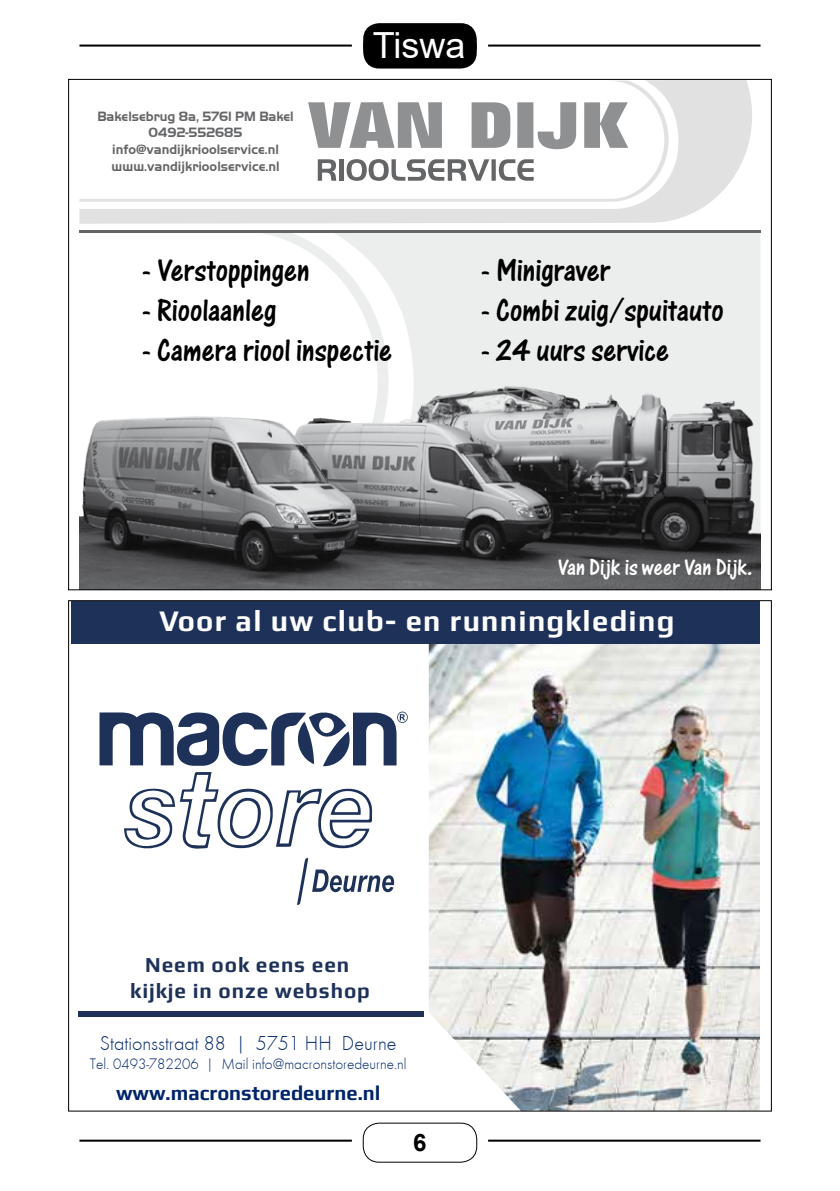
<style>
.page{position:relative;width:840px;height:1191px;background:#fff}
.page>*{position:absolute;margin:0;border:0;box-sizing:border-box;transform-origin:0 0}
.t1{font:36px "Arial";color:#fff}
.t2{font:33.2px "One Stroke Script Let Plain";color:#000;scale:.95 1}
.t3{font:700 30px "Play";letter-spacing:.045em;color:#fff}
.t4{font:700 24px "Arial";color:#000}
.t5{font:23.8px "One Stroke Script Let Plain";color:#fff;scale:.95 1}
.t6{font:700 21.4px/25.8px "Play";letter-spacing:.045em;color:#1e3259;text-align:center}
.t7{font:20.8px "Futura T Light";color:#002569}
.t8{font:700 20.8px "Play";color:#002569}
.t9{font:15.6px "Futura T Light";color:#002569}
.t10{font:700 14px/16.8px "Handel Got D";color:#646567;text-align:center;scale:.95 1}
</style>
<div class="page">
<div style="left:362px;top:1122px;width:115px;height:40px;border:1px solid #000;border-radius:16px"></div>
<hr style="left:79px;top:1139px;width:272px;height:2px;background:#000">
<hr style="left:488px;top:1139px;width:272px;height:2px;background:#000">
<div style="left:363px;top:23px;width:113px;height:39px;background:#000;border-radius:16px"></div>
<div style="left:363px;top:29px;width:113px;height:40px;background:#000;border-radius:16px"></div>
<hr style="left:79px;top:45px;width:272px;height:2px;background:#000">
<hr style="left:488px;top:45px;width:272px;height:2px;background:#000">
<svg style="left:263px;top:233px;width:497px;height:117px;fill:#eceded"></svg>
<img style="left:79px;top:350px;width:681px;height:238px">
<hr style="left:79px;top:230px;width:681px;height:3px;background:#646567">
<svg style="left:79px;top:81px;width:672px;height:143px"></svg>
<img style="left:428px;top:643px;width:331px;height:466px">
<div style="left:71px;top:600px;width:688px;height:43px;background:#1e3259"></div>
<svg style="left:124px;top:772px;width:248px;height:77px"></svg>
<svg style="left:297px;top:857px;width:97px;height:48px"></svg>
<svg style="left:99px;top:711px;width:308px;height:55px"></svg>
<div style="left:78px;top:1011px;width:345px;height:5px;background:#1e3259"></div>
<p class="t10" style="left:97px;top:108px;width:208px">Bakelsebrug 8a, 5761 PM Bakel<br>0492-552685 info@vandijkrioolservice.nl www.vandijkrioolservice.nl</p>
<p class="t1" style="left:372px;top:20px;width:94px">Tiswa</p>
<p class="t2" style="left:141px;top:251px;width:179px">- Verstoppingen</p>
<p class="t2" style="left:141px;top:291px;width:144px">- Rioolaanleg</p>
<p class="t2" style="left:141px;top:331px;width:265px">- Camera riool inspectie</p>
<p class="t2" style="left:480px;top:251px;width:138px">- Minigraver</p>
<p class="t2" style="left:480px;top:291px;width:257px">- Combi zuig/spuitauto</p>
<p class="t2" style="left:480px;top:331px;width:200px">- 24 uurs service</p>
<p class="t5" style="left:557px;top:554px;width:206px">Van Dijk is weer Van Dijk.</p>
<p class="t3" style="left:159px;top:603px;width:516px">Voor al uw club- en runningkleding</p>
<p class="t6" style="left:130px;top:951px;width:241px">Neem ook eens een kijkje in onze webshop</p>
<p class="t7" style="left:100px;top:1031px;width:298px">Stationsstraat 88 | 5751 HH Deurne</p>
<p class="t9" style="left:90px;top:1054px;width:318px">Tel. 0493-782206 | Mail info@macronstoredeurne.nl</p>
<p class="t8" style="left:116px;top:1080px;width:266px">www.macronstoredeurne.nl</p>
<p class="t4" style="left:413px;top:1126px;width:15px">6</p>
</div>
